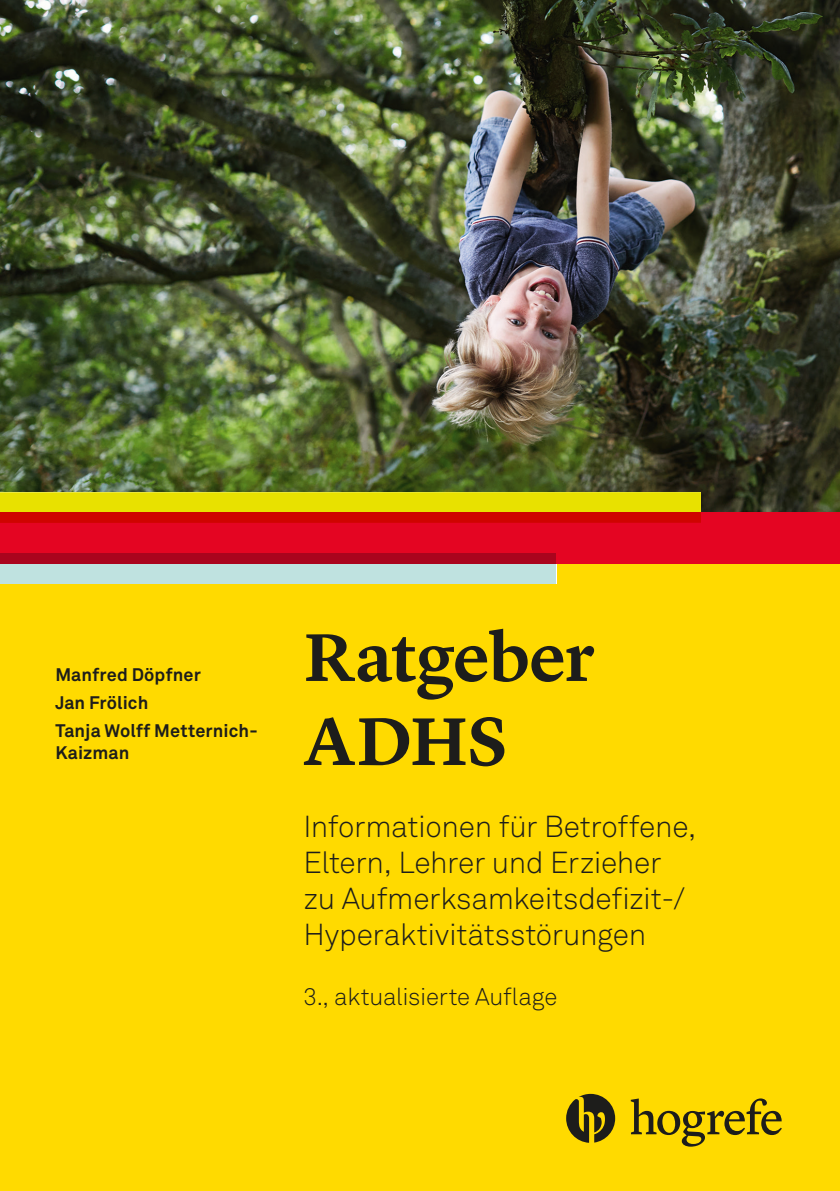
<style>
.page{position:relative;width:840px;height:1191px;background:#fff}
.page>*{position:absolute;margin:0;border:0;box-sizing:border-box;transform-origin:0 0}
.t1{font:600 70px/84px "Lyon Text";letter-spacing:-.015em;color:#1d1d1b}
.t2{font:300 30px/36px "Akkurat Pro";letter-spacing:-.01em;color:#1d1d1b}
.t3{font:300 24px "Akkurat Pro";letter-spacing:-.015em;color:#1d1d1b}
.t4{font:700 18px/28px "Akkurat Pro";letter-spacing:.01em;color:#1d1d1b}
</style>
<div class="page">
<img style="left:0;top:0;width:839px;height:513px">
<div style="left:0;top:539px;width:839px;height:652px;background:#ffda00"></div>
<svg style="left:566px;top:1093px;width:48px;height:49px"></svg>
<svg style="left:630px;top:1098px;width:151px;height:48px"></svg>
<div style="left:0;top:492px;width:700px;height:31px;background:#e8e100"></div>
<div style="left:0;top:553px;width:556px;height:31px;background:#bfe2e0"></div>
<svg style="left:0;top:513px;width:839px;height:51px;fill:#e40522"></svg>
<p class="t4" style="left:55px;top:660px;width:204px">Manfred Döpfner<br>Jan Frölich<br>Tanja Wolff Metternich-</p>
<p class="t4" style="left:55px;top:738px;width:76px">Kaizman</p>
<h1 class="t1" style="left:303px;top:610px;width:292px">Ratgeber<br>ADHS</h1>
<p class="t2" style="left:303px;top:808px;width:394px">Informationen für Betroffene,<br>Eltern, Lehrer und Erzieher zu Aufmerksamkeitsdefizit-/<br>Hyperaktivitätsstörungen</p>
<p class="t3" style="left:303px;top:982px;width:255px">3., aktualisierte Auflage</p>
</div>
